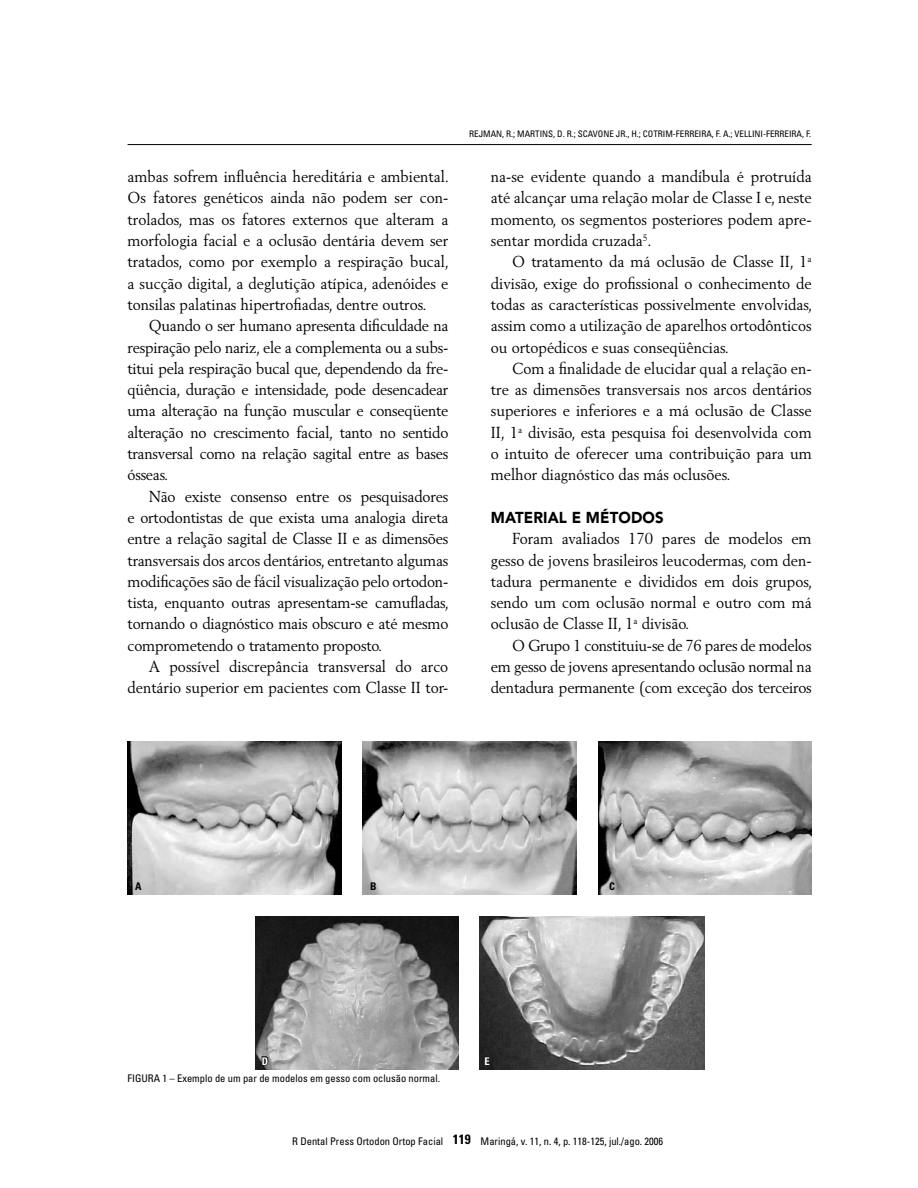
<style>
.page{position:relative;width:918px;height:1188px;background:#fff}
.page>*{position:absolute;margin:0;border:0;box-sizing:border-box;transform-origin:0 0}
.t1{font:15.75px/21.3px "Berling";color:#000;text-align:justify;scale:.95 1}
.t2{font:900 15.75px "Avenir";letter-spacing:.01em;color:#000;scale:.95 1}
.t3{font:condensed 10.5px "Univers";color:#000}
.t4{font:700 condensed 10.5px "Univers";color:#000}
.t5{font:700 condensed 10.5px "Univers";color:#fff}
.t6{font:condensed 9px "Univers";color:#000}
.s1{font-weight:700;font-size:13.5px}
</style>
<div class="page">
<hr style="left:128px;top:144px;width:684px;height:1px;background:#000">
<img style="left:128px;top:741px;width:213px;height:154px">
<img style="left:598px;top:741px;width:214px;height:154px">
<img style="left:362px;top:741px;width:215px;height:154px">
<img style="left:255px;top:916px;width:204px;height:153px">
<img style="left:480px;top:916px;width:225px;height:153px">
<svg style="left:261px;top:1056px;width:8px;height:10px"></svg>
<p class="t1" style="left:128px;top:166px;width:340px">ambas sofrem influência hereditária e ambiental.<br>Os fatores genéticos ainda não podem ser con&shy;trolados, mas os fatores externos que alteram a morfologia facial e a oclusão dentária devem ser tratados, como por exemplo a respiração bucal, a sucção digital, a deglutição atípica, adenóides e tonsilas palatinas hipertrofiadas, dentre outros.</p>
<p class="t1" style="left:128px;top:315px;width:339px;text-indent:21px">Quando o ser humano apresenta dificuldade na respiração pelo nariz, ele a complementa ou a subs&shy;titui pela respiração bucal que, dependendo da fre&shy;qüência, duração e intensidade, pode desencadear uma alteração na função muscular e conseqüente alteração no crescimento facial, tanto no sentido transversal como na relação sagital entre as bases ósseas.</p>
<p class="t1" style="left:128px;top:485px;width:340px;text-indent:21px">Não existe consenso entre os pesquisadores e ortodontistas de que exista uma analogia direta entre a relação sagital de Classe II e as dimensões transversais dos arcos dentários, entretanto algumas modificações são de fácil visualização pelo ortodon&shy;tista, enquanto outras apresentam-se camufladas, tornando o diagnóstico mais obscuro e até mesmo comprometendo o tratamento proposto.</p>
<p class="t1" style="left:128px;top:656px;width:339px;text-align:right">A possível discrepância transversal do arco dentário superior em pacientes com Classe II tor-</p>
<p class="t6" style="left:469px;top:128px;width:344px">Rejman, R.; Martins, D. R.; Scavo ne Jr., H.; Cotrim -Ferreira, F. A.; Vellini-Ferreira, F.</p>
<p class="t1" style="left:491px;top:166px;width:339px">na-se evidente quando a mandíbula é protruída até alcançar uma relação molar de Classe I e, neste momento, os segmentos posteriores podem apre&shy;sentar mordida cruzada<sup>5</sup>.</p>
<p class="t1" style="left:491px;top:251px;width:340px;text-indent:21px">O tratamento da má oclusão de Classe II, 1<sup>a </sup>divisão, exige do profissional o conhecimento de todas as características possivelmente envolvidas, assim como a utilização de aparelhos ortodônticos ou ortopédicos e suas conseqüências.</p>
<p class="t1" style="left:491px;top:357px;width:339px;text-indent:21px">Com a finalidade de elucidar qual a relação en&shy;tre as dimensões transversais nos arcos dentários superiores e inferiores e a má oclusão de Classe II, 1<sup>a</sup> divisão, esta pesquisa foi desenvolvida com o intuito de oferecer uma contribuição para um melhor diagnóstico das más oclusões.</p>
<p class="t2" style="left:491px;top:508px;width:184px">MATERIAL E MÉTODOS</p>
<p class="t1" style="left:491px;top:528px;width:340px;text-indent:21px">Foram avaliados 170 pares de modelos em gesso de jovens brasileiros leucodermas, com den&shy;tadura permanente e divididos em dois grupos, sendo um com oclusão normal e outro com má oclusão de Classe II, 1<sup>a</sup> divisão.</p>
<p class="t1" style="left:491px;top:634px;width:339px;text-indent:21px">O Grupo 1 constituiu-se de 76 pares de modelos em gesso de jovens apresentando oclusão normal na dentadura permanente (com exceção dos terceiros</p>
<p class="t4" style="left:135px;top:880px;width:8px">a</p>
<p class="t4" style="left:370px;top:880px;width:8px">B</p>
<p class="t4" style="left:609px;top:880px;width:7px">C</p>
<p class="t5" style="left:262px;top:1054px;width:8px">D</p>
<p class="t5" style="left:485px;top:1054px;width:7px">E</p>
<p class="t3" style="left:128px;top:1071px;width:314px">Figura 1 – Exemplo de um par de modelos em gesso com oclusão normal.</p>
<p class="t3" style="left:292px;top:1134px;width:373px">R Dental Press Ortodon Ortop Facial <span class="s1">119</span> Maringá, v. 11, n. 4, p. 118-125, jul./ago. 2006</p>
</div>
